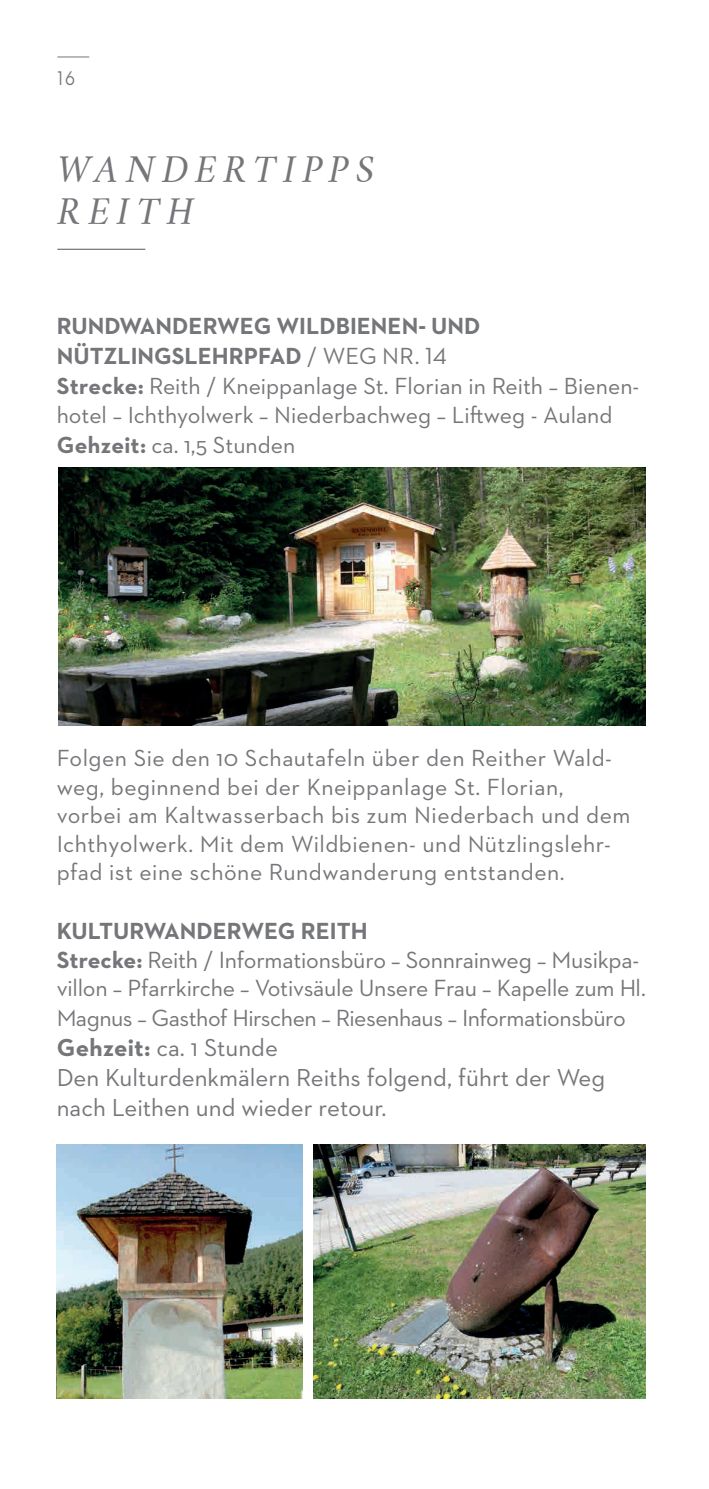
<style>
.page{position:relative;width:709px;height:1489px;background:#fff}
.page>*{position:absolute;margin:0;border:0;box-sizing:border-box;transform-origin:0 0}
.t1{font:italic 35px/42px "Crimson Text";letter-spacing:.205em;color:#757679}
.t2{font:25px/30px "Neutraface 2 Text";color:#757679}
.t3{font:23.75px/29.5px "Neutraface 2 Text";color:#757679}
.t4{font:23.75px/28.5px "Neutraface 2 Text";letter-spacing:.02em;color:#757679}
.t5{font:20.25px "Neutraface 2 Text";color:#757679;scale:.87 1}
.s1{font-weight:700}
</style>
<div class="page">
<hr style="left:57px;top:57px;width:32px;height:1px;background:#757679">
<hr style="left:57px;top:249px;width:88px;height:1px;background:#757679">
<img style="left:58px;top:468px;width:588px;height:257px">
<img style="left:57px;top:1144px;width:245px;height:254px">
<img style="left:314px;top:1144px;width:332px;height:254px">
<p class="t5" style="left:57px;top:65px;width:22px">16</p>
<h1 class="t1" style="left:57px;top:150px;width:318px">WANDERTIPPS<br>REITH</h1>
<p class="t3" style="left:57px;top:311px;width:584px"><span class="s1">RUNDWANDERWEG WILDBIENEN- UND NÜTZLINGSLEHRPFAD</span> / WEG NR. 14<br><span class="s1">Strecke:</span> Reith / Kneippanlage St. Florian in Reith – Bienen&shy;hotel – Ichthyolwerk – Niederbachweg – Liftweg - Auland <span class="s1">Gehzeit:</span> ca. 1,5 Stunden</p>
<p class="t4" style="left:57px;top:743px;width:575px">Folgen Sie den 10 Schautafeln über den Reither Wald&shy;weg, beginnend bei der Kneippanlage St. Florian, vorbei am Kaltwasserbach bis zum Niederbach und dem Ichthyolwerk. Mit dem Wildbienen- und Nützlingslehr&shy;pfad ist eine schöne Rundwanderung entstanden.</p>
<p class="t3" style="left:57px;top:915px;width:590px"><span class="s1">KULTURWANDERWEG REITH<br>Strecke:</span> Reith / Informationsbüro – Sonnrainweg – Musikpa&shy;villon – Pfarrkirche – Votivsäule Unsere Frau – Kapelle zum Hl.<br>Magnus – Gasthof Hirschen – Riesenhaus – Informationsbüro</p>
<p class="t2" style="left:57px;top:1032px;width:550px"><span class="s1">Gehzeit:</span> ca. 1 Stunde<br>Den Kulturdenkmälern Reiths folgend, führt der Weg nach Leithen und wieder retour.</p>
</div>
